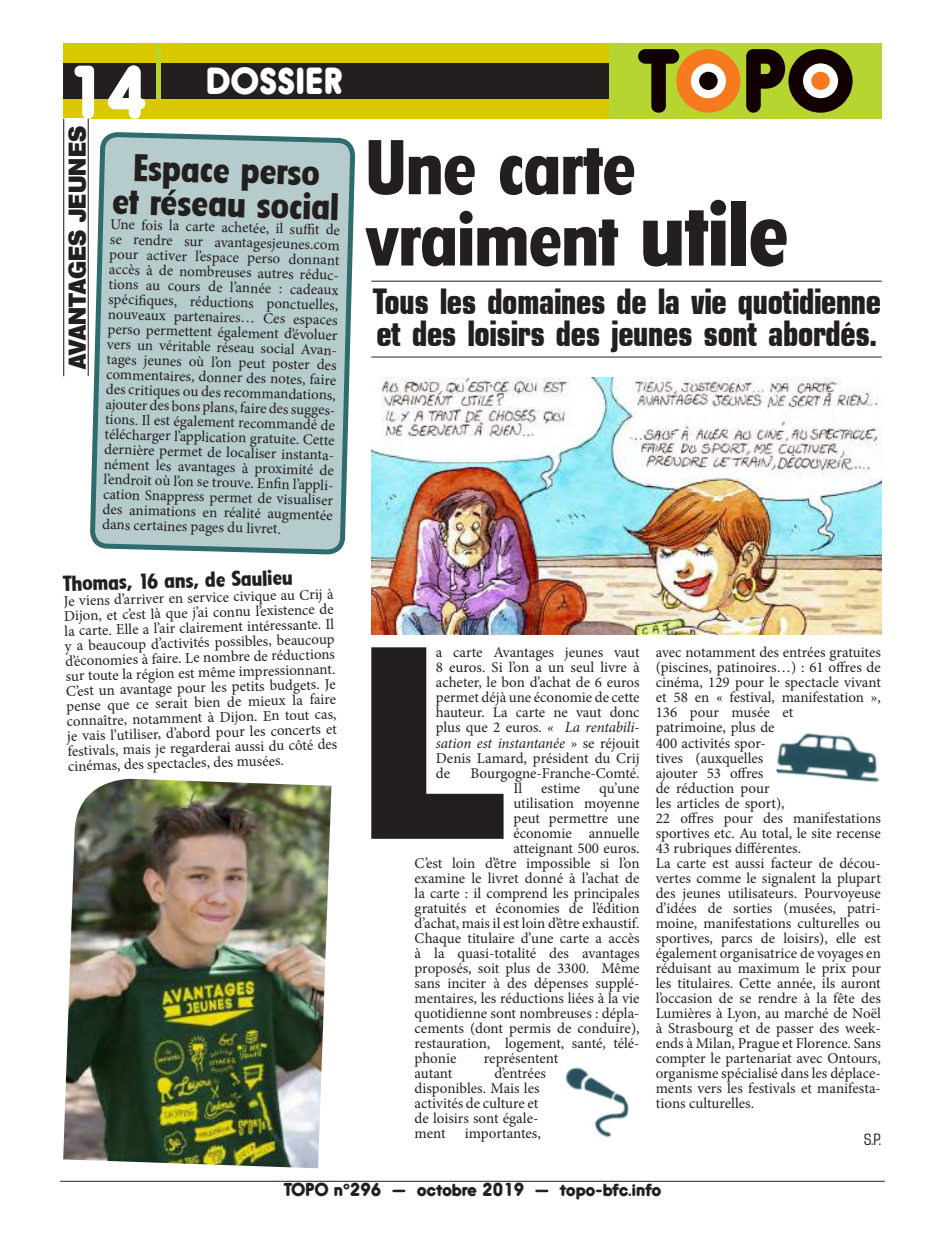
<style>
.page{position:relative;width:945px;height:1241px;background:#fff}
.page>*{position:absolute;margin:0;border:0;box-sizing:border-box;transform-origin:0 0}
.t1{font:75px/71.2px "Florida Serial Xbold";letter-spacing:-.01em;color:#241f1f}
.t2{font:37.5px/33.8px "Florida Serial Xbold";color:#241f1f;text-align:center}
.t3{font:700 36.25px/32.5px "Eurasia Cd";color:#241f1f}
.t4{font:35.25px "Hiruko Black Alternate";letter-spacing:.01em;color:#fff}
.t5{font:800 23.75px "Formula Serial";letter-spacing:.01em;color:#241f1f}
.t6{font:21.25px "Florida Serial Xbold";color:#241f1f}
.t7{font:17.5px "Hiruko Black Alternate";letter-spacing:-.01em;color:#241f1f}
.t8{font:16.25px "Eurasia Cd";color:#241f1f}
.t9{font:15px/15px "Minion Pro";color:#241f1f}
.s1{font-size:70.38px}
.s2{font-size:90px}
.s3{font-style:italic}
</style>
<div class="page">
<svg style="left:87px;top:132px;width:269px;height:665px"></svg>
<hr style="left:371px;top:281px;width:511px;height:1px;background:#241f1f">
<hr style="left:371px;top:356px;width:511px;height:1px;background:#241f1f">
<img style="left:371px;top:377px;width:511px;height:257px">
<svg style="left:371px;top:647px;width:133px;height:191px"></svg>
<img style="left:63px;top:778px;width:268px;height:390px">
<img style="left:565px;top:1063px;width:64px;height:75px">
<img style="left:776px;top:733px;width:104px;height:50px">
<hr style="left:60px;top:1180px;width:825px;height:1px;background:#241f1f">
<div style="left:63px;top:61px;width:547px;height:40px;background:#241f1f"></div>
<div style="left:63px;top:43px;width:546px;height:20px;background:#dbc900"></div>
<div style="left:156px;top:43px;width:5px;height:56px;background:#b6d530"></div>
<div style="left:63px;top:99px;width:546px;height:19px;background:#dbc900"></div>
<div style="left:609px;top:43px;width:273px;height:75px;background:#b6d530"></div>
<svg style="left:746px;top:49px;width:107px;height:64px"></svg>
<div style="left:811px;top:72px;width:19px;height:18px;background:#f77a1f;border-radius:50%"></div>
<svg style="left:638px;top:49px;width:102px;height:64px"></svg>
<div style="left:699px;top:72px;width:19px;height:18px;background:#120000;border-radius:50%"></div>
<div style="left:63px;top:119px;width:25px;height:257px;background:#fff"></div>
<hr style="left:63px;top:119px;width:1px;height:257px;background:#241f1f">
<hr style="left:88px;top:119px;width:1px;height:257px;background:#241f1f">
<h3 class="t4" style="left:63px;top:59px;width:281px"><span class="s1">14</span> DOSSIER</h3>
<h3 class="t5" style="left:62px;top:369px;width:245px;rotate:-90deg">AVANTAGES JEUNES</h3>
<h2 class="t2" style="left:113px;top:147px;width:228px;rotate:1deg">Espace perso<br>et réseau social</h2>
<p class="t9" style="left:108px;top:217px;width:234px;rotate:1deg">Une fois la carte achetée, il suffi t de se rendre sur avantagesjeunes.com pour activer l’espace perso donnant accès à de nombreuses autres réduc&shy;tions au cours de l’année : cadeaux spécifi ques, réductions ponctuelles, nouveaux partenaires… Ces espaces perso permettent également d’évoluer vers un véritable réseau social Avan&shy;tages jeunes où l’on peut poster des commentaires, donner des notes, faire des critiques ou des recommandations, ajouter des bons plans, faire des sugges&shy;tions. Il est également recommandé de télécharger l’application gratuite. Cette dernière permet de localiser instanta&shy;nément les avantages à proximité de l’endroit où l’on se trouve. Enfi n l’appli&shy;cation Snappress permet de visualiser des animations en réalité augmentée dans certaines pages du livret.</p>
<h3 class="t6" style="left:63px;top:565px;width:231px;rotate:-1deg">Thomas, 16 ans, de Saulieu</h3>
<p class="t9" style="left:64px;top:592px;width:273px;text-align:justify;rotate:-1deg">Je viens d’arriver en service civique au Crij à Dijon, et c’est là que j’ai connu l’existence de la carte. Elle a l’air clairement intéressante. Il y a beaucoup d’activités possibles, beaucoup d’économies à faire. Le nombre de réductions sur toute la région est même impressionnant.<br>C’est un avantage pour les petits budgets. Je pense que ce serait bien de mieux la faire connaître, notamment à Dijon. En tout cas, je vais l’utiliser, d’abord pour les concerts et festivals, mais je regarderai aussi du côté des cinémas, des spectacles, des musées.</p>
<h1 class="t1" style="left:366px;top:125px;width:425px">Une carte vraiment <span class="s2">utile</span></h1>
<h3 class="t3" style="left:372px;top:285px;width:510px">Tous les domaines de la vie quotidienne et des loisirs des jeunes sont abordés.</h3>
<p class="t9" style="left:436px;top:645px;width:205px;text-align:justify">a carte Avantages jeunes vaut 8 euros. Si l’on a un seul livre à acheter, le bon d’achat de 6 euros permet déjà une économie de cette hauteur. La carte ne vaut donc plus que 2 euros. <span class="s3">« La rentabili&shy;sation est instantanée »</span> se réjouit Denis Lamard, président du Crij de</p>
<p class="t9" style="left:513px;top:765px;width:128px;text-indent:-43px">Bourgogne-Franche-Comté.<br>Il</p>
<p class="t9" style="left:541px;top:780px;width:41px">estime</p>
<p class="t9" style="left:599px;top:780px;width:42px">qu’une</p>
<p class="t9" style="left:513px;top:795px;width:128px">utilisation moyenne</p>
<p class="t9" style="left:513px;top:810px;width:128px">peut permettre une</p>
<p class="t9" style="left:513px;top:825px;width:128px">économie annuelle</p>
<p class="t9" style="left:513px;top:840px;width:128px">atteignant 500 euros.</p>
<p class="t9" style="left:415px;top:855px;width:226px">C’est loin d’être impossible si l’on</p>
<p class="t9" style="left:415px;top:870px;width:226px">examine le livret donné à l’achat de</p>
<p class="t9" style="left:415px;top:885px;width:226px">la carte : il comprend les principales</p>
<p class="t9" style="left:415px;top:900px;width:226px">gratuités et économies de l’édition</p>
<p class="t9" style="left:415px;top:915px;width:227px">d’achat, mais il est loin d’être exhaustif.</p>
<p class="t9" style="left:415px;top:930px;width:226px">Chaque titulaire d’une carte a accès</p>
<p class="t9" style="left:415px;top:945px;width:227px">à la quasi-totalité des avantages</p>
<p class="t9" style="left:415px;top:960px;width:226px">proposés, soit plus de 3300. Même</p>
<p class="t9" style="left:415px;top:975px;width:227px">sans inciter à des dépenses supplé-</p>
<p class="t9" style="left:415px;top:990px;width:227px">mentaires, les réductions liées à la vie</p>
<p class="t9" style="left:415px;top:1005px;width:227px">quotidienne sont nombreuses : dépla-</p>
<p class="t9" style="left:415px;top:1020px;width:226px">cements (dont permis de conduire),</p>
<p class="t9" style="left:415px;top:1035px;width:226px">restauration, logement, santé, télé-</p>
<p class="t9" style="left:415px;top:1050px;width:43px">phonie</p>
<p class="t9" style="left:484px;top:1050px;width:76px">représentent</p>
<p class="t9" style="left:415px;top:1065px;width:39px">autant</p>
<p class="t9" style="left:415px;top:1065px;width:133px;text-indent:80px">d’entrées disponibles. Mais les activités de culture et de loisirs sont égale&shy;ment</p>
<p class="t9" style="left:465px;top:1125px;width:78px">importantes,</p>
<p class="t9" style="left:656px;top:645px;width:227px">avec notamment des entrées gratuites (piscines, patinoires…) : 61 offres de cinéma, 129 pour le spectacle vivant et 58 en « festival, manifestation »,<br>136 pour musée et<br>patrimoine, plus de<br>400 activités spor-<br>tives (auxquelles<br>ajouter 53 offres<br>de réduction pour<br>les articles de sport),<br>22 offres pour des manifestations sportives etc. Au total, le site recense<br>43 rubriques différentes.<br>La carte est aussi facteur de décou&shy;vertes comme le signalent la plupart des jeunes utilisateurs. Pourvoyeuse d’idées de sorties (musées, patri&shy;moine, manifestations culturelles ou sportives, parcs de loisirs), elle est également organisatrice de voyages en réduisant au maximum le prix pour les titulaires. Cette année, ils auront l’occasion de se rendre à la fête des<br>Lumières à Lyon, au marché de Noël à Strasbourg et de passer des week&shy;ends à Milan, Prague et Florence. Sans compter le partenariat avec Ontours, organisme spécialisé dans les déplace&shy;ments vers les festivals et manifesta&shy;tions culturelles.</p>
<p class="t8" style="left:864px;top:1130px;width:18px">S.P.</p>
<p class="t7" style="left:283px;top:1178px;width:380px">TOPO n°296 – octobre 2019 – topo-bfc.info</p>
</div>
